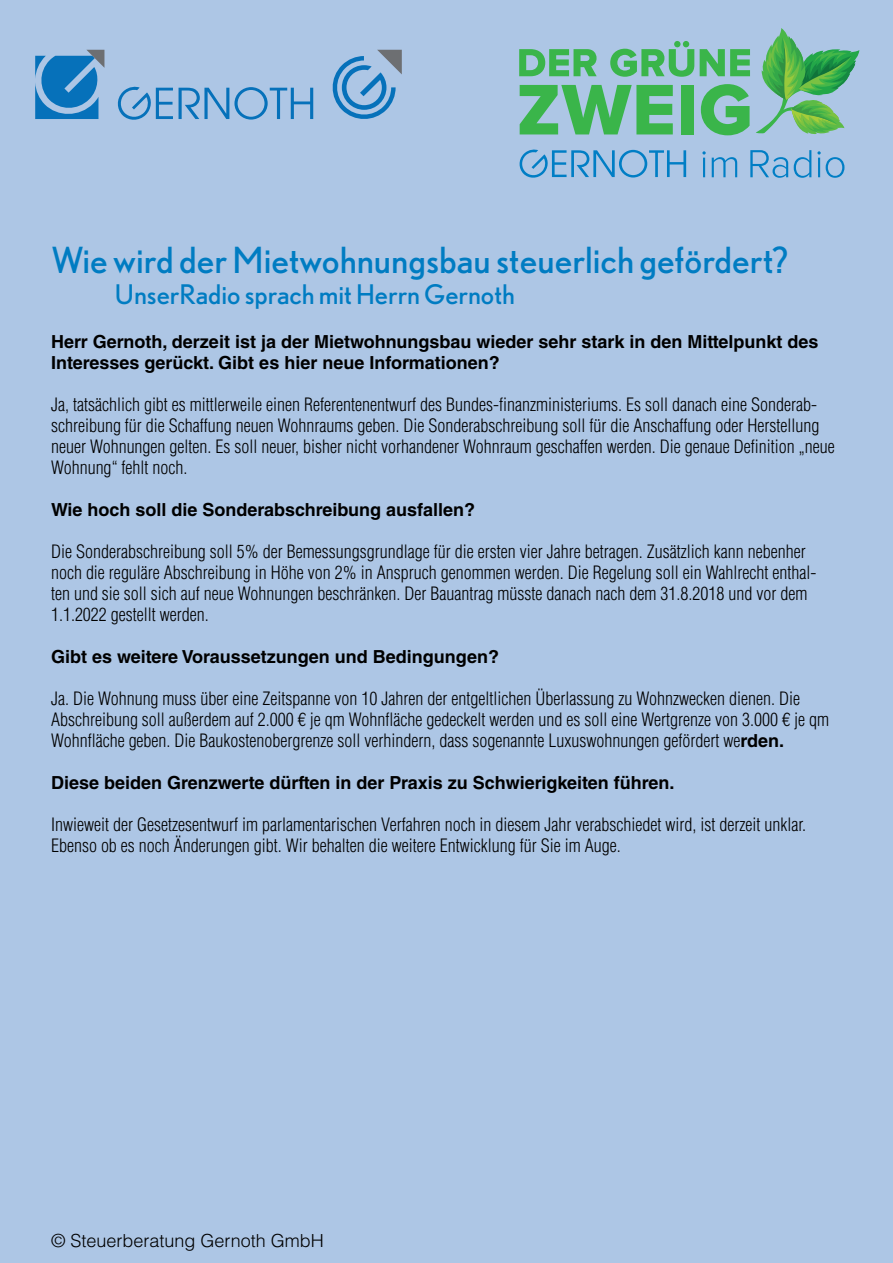
<style>
.page{position:relative;width:893px;height:1263px;background:#adc6e5}
.page>*{position:absolute;margin:0;border:0;box-sizing:border-box;transform-origin:0 0}
.t1{font:36px "Nobel";color:#007cc2}
.t2{font:27px "Nobel";color:#007cc2}
.t3{font:300 condensed 18px/21px "Helvetica LT Std";color:#000}
.t4{font:700 18px/21px "Helvetica LT Std";color:#000}
.t5{font:300 18px "Helvetica LT Std";color:#000}
.s1{font-weight:700;font-stretch:normal}
</style>
<div class="page">
<svg style="left:35px;top:50px;width:69px;height:69px"></svg>
<svg style="left:117px;top:86px;width:56px;height:34px"></svg>
<svg style="left:179px;top:87px;width:134px;height:33px"></svg>
<svg style="left:332px;top:50px;width:70px;height:69px"></svg>
<svg style="left:519px;top:49px;width:78px;height:27px"></svg>
<svg style="left:610px;top:41px;width:84px;height:36px"></svg>
<svg style="left:700px;top:49px;width:50px;height:27px"></svg>
<svg style="left:520px;top:85px;width:153px;height:49px"></svg>
<div style="left:681px;top:85px;width:13px;height:49px;background:#3ab54a"></div>
<svg style="left:701px;top:84px;width:49px;height:51px"></svg>
<svg style="left:702px;top:151px;width:4px;height:26px"></svg>
<svg style="left:712px;top:157px;width:25px;height:20px"></svg>
<svg style="left:750px;top:150px;width:38px;height:28px"></svg>
<svg style="left:794px;top:150px;width:17px;height:28px"></svg>
<svg style="left:817px;top:151px;width:27px;height:27px"></svg>
<svg style="left:519px;top:149px;width:167px;height:29px"></svg>
<svg style="left:756px;top:28px;width:103px;height:106px"></svg>
<h1 class="t1" style="left:51px;top:240px;width:738px">Wie wird der Mietwohnungsbau steuerlich gefördert?</h1>
<h2 class="t2" style="left:115px;top:278px;width:402px">UnserRadio sprach mit Herrn Gernoth</h2>
<p class="t4" style="left:51px;top:331px;width:769px">Herr Gernoth, derzeit ist ja der Mietwohnungsbau wieder sehr stark in den Mittelpunkt des<br>Interesses gerückt. Gibt es hier neue Informationen?</p>
<p class="t3" style="left:51px;top:394px;width:785px">Ja, tatsächlich gibt es mittlerweile einen Referentenentwurf des Bundes-finanzministeriums. Es soll danach eine Sonderab&shy;schreibung für die Schaffung neuen Wohnraums geben. Die Sonderabschreibung soll für die Anschaffung oder Herstellung neuer Wohnungen gelten. Es soll neuer, bisher nicht vorhandener Wohnraum geschaffen werden. Die genaue Definition „neue Wohnung“ fehlt noch.</p>
<p class="t4" style="left:51px;top:499px;width:426px">Wie hoch soll die Sonderabschreibung ausfallen?</p>
<p class="t3" style="left:51px;top:541px;width:767px">Die Sonderabschreibung soll 5% der Bemessungsgrundlage für die ersten vier Jahre betragen. Zusätzlich kann nebenher noch die reguläre Abschreibung in Höhe von 2% in Anspruch genommen werden. Die Regelung soll ein Wahlrecht enthal&shy;ten und sie soll sich auf neue Wohnungen beschränken. Der Bauantrag müsste danach nach dem 31.8.2018 und vor dem 1.1.2022 gestellt werden.</p>
<p class="t4" style="left:51px;top:646px;width:450px">Gibt es weitere Voraussetzungen und Bedingungen?</p>
<p class="t3" style="left:51px;top:688px;width:779px">Ja. Die Wohnung muss über eine Zeitspanne von 10 Jahren der entgeltlichen Überlassung zu Wohnzwecken dienen. Die<br>Abschreibung soll außerdem auf 2.000 € je qm Wohnfläche gedeckelt werden und es soll eine Wertgrenze von 3.000 € je qm<br>Wohnfläche geben. Die Baukostenobergrenze soll verhindern, dass sogenannte Luxuswohnungen gefördert we<span class="s1">rden.</span></p>
<p class="t4" style="left:51px;top:772px;width:625px">Diese beiden Grenzwerte dürften in der Praxis zu Schwierigkeiten führen.</p>
<p class="t3" style="left:51px;top:814px;width:757px">Inwieweit der Gesetzesentwurf im parlamentarischen Verfahren noch in diesem Jahr verabschiedet wird, ist derzeit unklar.<br>Ebenso ob es noch Änderungen gibt. Wir behalten die weitere Entwicklung für Sie im Auge.</p>
<p class="t5" style="left:51px;top:1229px;width:274px">© Steuerberatung Gernoth GmbH</p>
</div>
